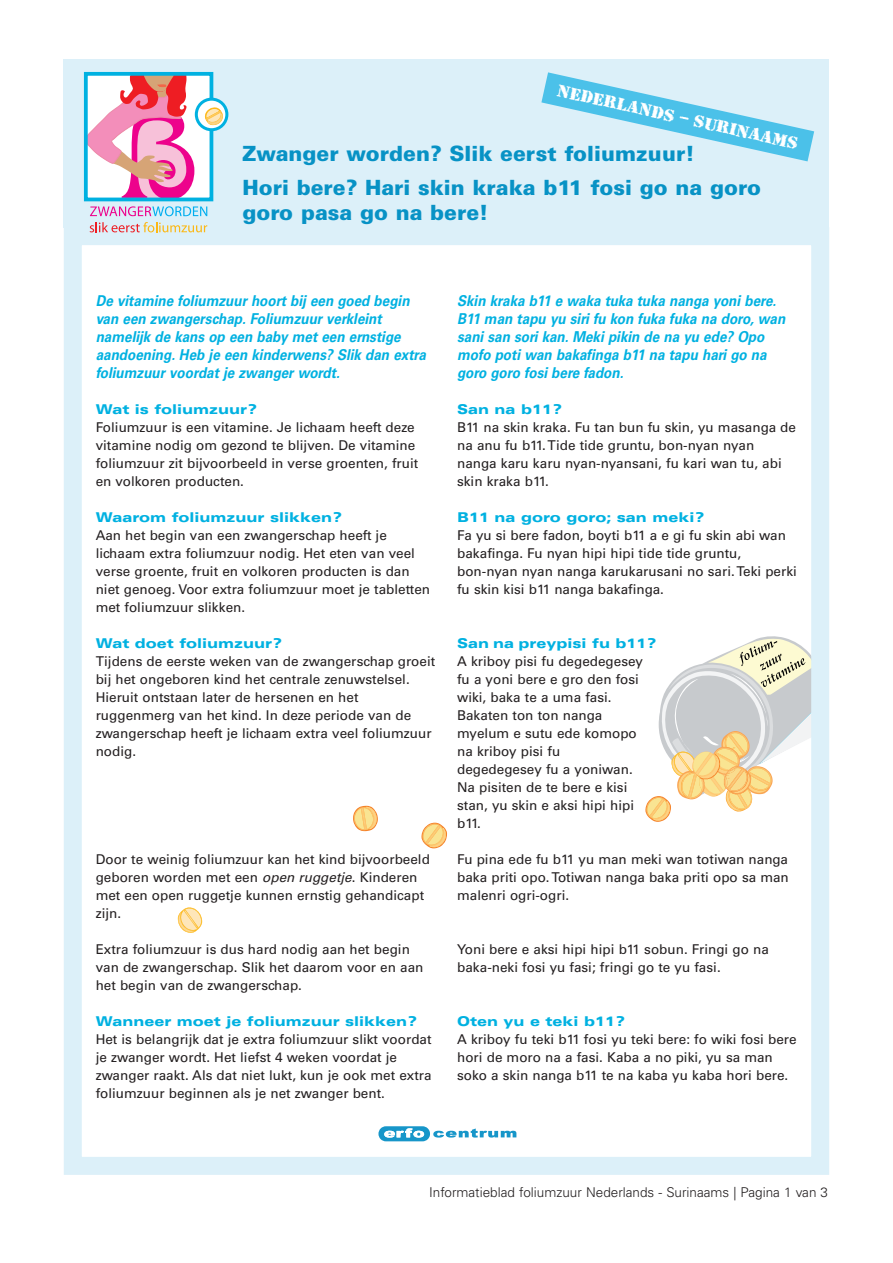
<style>
.page{position:relative;width:893px;height:1263px;background:#fff}
.page>*{position:absolute;margin:0;border:0;box-sizing:border-box;transform-origin:0 0}
.t1{font:900 21px/33.2px "Univers";color:#0792c5}
.t2{font:18px "Rubber Stamp Plain";color:#fff}
.t3{font:italic 700 15px/18px "Univers";color:#00b1e1;scale:.9 1}
.t4{font:13.5px/18px "Univers";color:#231f20}
.t5{font:900 expanded 13.5px "Univers";color:#00b1e1}
.t6{font:300 13.5px "Univers";color:#231f20}
.s1{font-style:italic}
</style>
<div class="page">
<svg style="left:178px;top:907px;width:25px;height:26px"></svg>
<svg style="left:421px;top:823px;width:26px;height:25px"></svg>
<svg style="left:353px;top:806px;width:25px;height:25px"></svg>
<div style="left:64px;top:60px;width:765px;height:168px;background:#dcf0f9"></div>
<svg style="left:541px;top:72px;width:273px;height:89px"></svg>
<svg style="left:378px;top:1126px;width:138px;height:15px"></svg>
<svg style="left:645px;top:636px;width:165px;height:186px"></svg>
<img style="left:692px;top:747px;width:45px;height:50px">
<div style="left:67px;top:230px;width:759px;height:942px;border:12px solid #dcf0f9"></div>
<div style="left:64px;top:227px;width:765px;height:948px;border:6px solid #dcf0f9"></div>
<div style="left:76px;top:239px;width:741px;height:924px;border:6px solid #dcf0f9"></div>
<div style="left:86px;top:74px;width:125px;height:125px;background:#fff"></div>
<svg style="left:89px;top:77px;width:105px;height:119px"></svg>
<div style="left:84px;top:72px;width:129px;height:129px;border:4px solid #00b1e1"></div>
<svg style="left:90px;top:206px;width:117px;height:10px"></svg>
<svg style="left:196px;top:99px;width:31px;height:31px"></svg>
<div style="left:195px;top:98px;width:33px;height:33px;border:3px solid #00b1e1;border-radius:50%"></div>
<svg style="left:205px;top:108px;width:18px;height:17px"></svg>
<svg style="left:90px;top:222px;width:117px;height:10px"></svg>
<h2 class="t2" style="left:559px;top:85px;width:247px;rotate:12deg">NEDERLANDS – SURINAAMS</h2>
<h1 class="t1" style="left:242px;top:139px;width:520px">Zwanger worden? Slik eerst foliumzuur!<br>Hori bere? Hari skin kraka b11 fosi go na goro</h1>
<h1 class="t1" style="left:242px;top:198px;width:248px">goro pasa go na bere!</h1>
<p class="t3" style="left:96px;top:293px;width:369px">De vitamine foliumzuur hoort bij een goed begin van een zwangerschap. Foliumzuur verkleint namelijk de kans op een baby met een ernstige aandoening. Heb je een kinderwens? Slik dan extra foliumzuur voordat je zwanger wordt.</p>
<p class="t5" style="left:96px;top:404px;width:163px">Wat is foliumzuur?</p>
<p class="t4" style="left:96px;top:419px;width:324px">Foliumzuur is een vitamine. Je lichaam heeft deze vitamine nodig om gezond te blijven. De vitamine foliumzuur zit bijvoorbeeld in verse groenten, fruit en volkoren producten.</p>
<p class="t5" style="left:96px;top:512px;width:248px">Waarom foliumzuur slikken?</p>
<p class="t4" style="left:96px;top:527px;width:336px">Aan het begin van een zwangerschap heeft je lichaam extra foliumzuur nodig. Het eten van veel verse groente, fruit en volkoren producten is dan niet genoeg. Voor extra foliumzuur moet je tabletten met foliumzuur slikken.</p>
<p class="t5" style="left:96px;top:638px;width:188px">Wat doet foliumzuur?</p>
<p class="t4" style="left:96px;top:653px;width:341px">Tijdens de eerste weken van de zwangerschap groeit bij het ongeboren kind het centrale zenuwstelsel.<br>Hieruit ontstaan later de hersenen en het ruggenmerg van het kind. In deze periode van de zwangerschap heeft je lichaam extra veel foliumzuur nodig.</p>
<p class="t4" style="left:96px;top:851px;width:336px">Door te weinig foliumzuur kan het kind bijvoorbeeld geboren worden met een <span class="s1">open ruggetje</span>. Kinderen met een open ruggetje kunnen ernstig gehandicapt zijn.</p>
<p class="t4" style="left:96px;top:941px;width:329px">Extra foliumzuur is dus hard nodig aan het begin van de zwangerschap. Slik het daarom voor en aan het begin van de zwangerschap.</p>
<p class="t5" style="left:96px;top:1016px;width:323px">Wanneer moet je foliumzuur slikken?</p>
<p class="t4" style="left:96px;top:1031px;width:337px">Het is belangrijk dat je extra foliumzuur slikt voordat je zwanger wordt. Het liefst 4 weken voordat je zwanger raakt. Als dat niet lukt, kun je ook met extra foliumzuur beginnen als je net zwanger bent.</p>
<p class="t3" style="left:457px;top:293px;width:366px">Skin kraka b11 e waka tuka tuka nanga yoni bere.<br>B11 man tapu yu siri fu kon fuka fuka na doro, wan sani san sori kan. Meki pikin de na yu ede? Opo mofo poti wan bakafinga b11 na tapu hari go na goro goro fosi bere fadon.</p>
<p class="t5" style="left:457px;top:404px;width:106px">San na b11?</p>
<p class="t4" style="left:457px;top:419px;width:340px">B11 na skin kraka. Fu tan bun fu skin, yu masanga de na anu fu b11. Tide tide gruntu, bon-nyan nyan nanga karu karu nyan-nyansani, fu kari wan tu, abi skin kraka b11.</p>
<p class="t5" style="left:457px;top:512px;width:249px">B11 na goro goro; san meki?</p>
<p class="t4" style="left:457px;top:527px;width:341px">Fa yu si bere fadon, boyti b11 a e gi fu skin abi wan bakafinga. Fu nyan hipi hipi tide tide gruntu, bon-nyan nyan nanga karukarusani no sari. Teki perki fu skin kisi b11 nanga bakafinga.</p>
<p class="t5" style="left:457px;top:638px;width:201px">San na preypisi fu b11?</p>
<p class="t4" style="left:457px;top:653px;width:188px">A kriboy pisi fu degedegesey fu a yoni bere e gro den fosi wiki, baka te a uma fasi.<br>Bakaten ton ton nanga myelum e sutu ede komopo na kriboy pisi fu degedegesey fu a yoniwan.<br>Na pisiten de te bere e kisi stan, yu skin e aksi hipi hipi b11.</p>
<p class="t4" style="left:457px;top:851px;width:333px;text-align:justify">Fu pina ede fu b11 yu man meki wan totiwan nanga baka priti opo. Totiwan nanga baka priti opo sa man malenri ogri-ogri.</p>
<p class="t4" style="left:457px;top:941px;width:313px">Yoni bere e aksi hipi hipi b11 sobun. Fringi go na baka-neki fosi yu fasi; fringi go te yu fasi.</p>
<p class="t5" style="left:457px;top:1016px;width:169px">Oten yu e teki b11?</p>
<p class="t4" style="left:457px;top:1031px;width:341px">A kriboy fu teki b11 fosi yu teki bere: fo wiki fosi bere hori de moro na a fasi. Kaba a no piki, yu sa man soko a skin nanga b11 te na kaba yu kaba hori bere.</p>
<p class="t6" style="left:429px;top:1188px;width:401px">Informatieblad foliumzuur Nederlands - Surinaams | Pagina 1 van 3</p>
</div>
